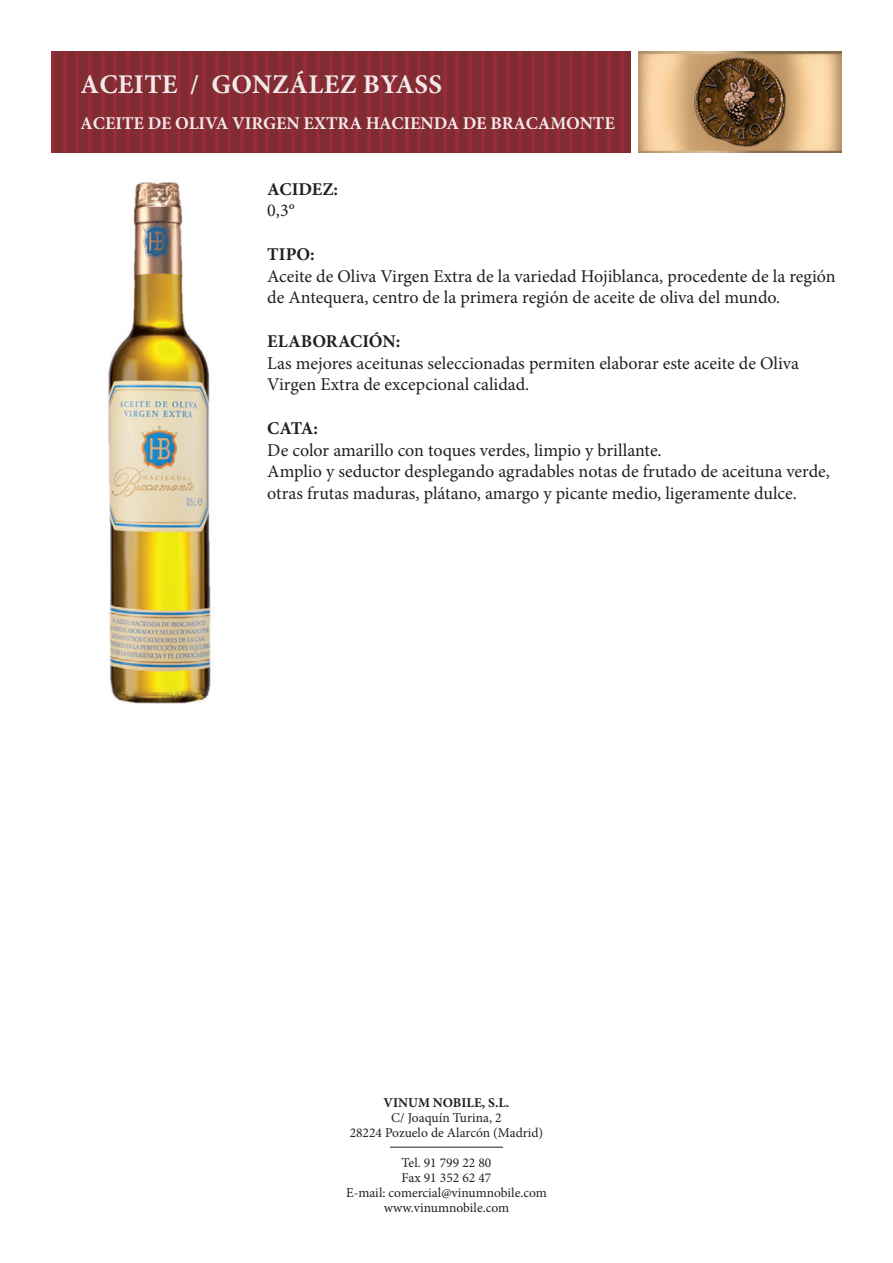
<style>
.page{position:relative;width:893px;height:1263px;background:#fff}
.page>*{position:absolute;margin:0;border:0;box-sizing:border-box;transform-origin:0 0}
.t1{font:700 27px "Minion Pro";letter-spacing:.01em;color:#fff}
.t2{font:18px/21.8px "Minion Pro";color:#231f20}
.t3{font:700 18px "Minion Pro";letter-spacing:-.005em;color:#fff}
.t4{font:700 18px "Minion Pro";color:#231f20}
.t5{font:13.5px/15px "Minion Pro";color:#231f20;text-align:center}
.t6{font:700 13.5px "Minion Pro";color:#231f20}
</style>
<div class="page">
<div style="left:51px;top:51px;width:580px;height:102px;background:#7f2d31"></div>
<hr style="left:455px;top:51px;width:4px;height:102px;background:#972a3b">
<hr style="left:468px;top:51px;width:4px;height:102px;background:#972a3b">
<hr style="left:481px;top:51px;width:3px;height:102px;background:#972a3b">
<hr style="left:493px;top:51px;width:4px;height:102px;background:#972a3b">
<hr style="left:506px;top:51px;width:4px;height:102px;background:#972a3b">
<hr style="left:51px;top:51px;width:3px;height:102px;background:#972a3b">
<hr style="left:519px;top:51px;width:3px;height:102px;background:#972a3b">
<hr style="left:63px;top:51px;width:4px;height:102px;background:#972a3b">
<hr style="left:531px;top:51px;width:4px;height:102px;background:#972a3b">
<hr style="left:76px;top:51px;width:3px;height:102px;background:#972a3b">
<hr style="left:544px;top:51px;width:4px;height:102px;background:#972a3b">
<hr style="left:88px;top:51px;width:4px;height:102px;background:#972a3b">
<hr style="left:557px;top:51px;width:3px;height:102px;background:#972a3b">
<hr style="left:101px;top:51px;width:3px;height:102px;background:#972a3b">
<hr style="left:569px;top:51px;width:4px;height:102px;background:#972a3b">
<hr style="left:114px;top:51px;width:3px;height:102px;background:#972a3b">
<hr style="left:582px;top:51px;width:3px;height:102px;background:#972a3b">
<hr style="left:126px;top:51px;width:4px;height:102px;background:#972a3b">
<hr style="left:595px;top:51px;width:3px;height:102px;background:#972a3b">
<hr style="left:139px;top:51px;width:3px;height:102px;background:#972a3b">
<hr style="left:607px;top:51px;width:4px;height:102px;background:#972a3b">
<hr style="left:152px;top:51px;width:3px;height:102px;background:#972a3b">
<hr style="left:620px;top:51px;width:3px;height:102px;background:#972a3b">
<hr style="left:164px;top:51px;width:4px;height:102px;background:#972a3b">
<hr style="left:177px;top:51px;width:3px;height:102px;background:#972a3b">
<hr style="left:190px;top:51px;width:3px;height:102px;background:#972a3b">
<hr style="left:202px;top:51px;width:4px;height:102px;background:#972a3b">
<hr style="left:215px;top:51px;width:3px;height:102px;background:#972a3b">
<hr style="left:228px;top:51px;width:3px;height:102px;background:#972a3b">
<hr style="left:240px;top:51px;width:4px;height:102px;background:#972a3b">
<hr style="left:253px;top:51px;width:3px;height:102px;background:#972a3b">
<hr style="left:265px;top:51px;width:4px;height:102px;background:#972a3b">
<hr style="left:278px;top:51px;width:4px;height:102px;background:#972a3b">
<hr style="left:291px;top:51px;width:3px;height:102px;background:#972a3b">
<hr style="left:303px;top:51px;width:4px;height:102px;background:#972a3b">
<hr style="left:316px;top:51px;width:4px;height:102px;background:#972a3b">
<hr style="left:329px;top:51px;width:3px;height:102px;background:#972a3b">
<hr style="left:341px;top:51px;width:4px;height:102px;background:#972a3b">
<hr style="left:354px;top:51px;width:4px;height:102px;background:#972a3b">
<hr style="left:367px;top:51px;width:3px;height:102px;background:#972a3b">
<hr style="left:379px;top:51px;width:4px;height:102px;background:#972a3b">
<hr style="left:392px;top:51px;width:4px;height:102px;background:#972a3b">
<hr style="left:405px;top:51px;width:3px;height:102px;background:#972a3b">
<hr style="left:417px;top:51px;width:4px;height:102px;background:#972a3b">
<hr style="left:430px;top:51px;width:4px;height:102px;background:#972a3b">
<hr style="left:443px;top:51px;width:3px;height:102px;background:#972a3b">
<img style="left:639px;top:51px;width:203px;height:102px">
<img style="left:692px;top:54px;width:97px;height:96px">
<hr style="left:390px;top:1147px;width:113px;height:1px;background:#231f20">
<img style="left:108px;top:182px;width:103px;height:522px">
<h1 class="t1" style="left:81px;top:65px;width:363px">ACEITE / GONZÁLEZ BYASS</h1>
<p class="t3" style="left:81px;top:110px;width:535px">ACEITE DE OLIVA VIRGEN EXTRA HACIENDA DE BRACAMONTE</p>
<p class="t4" style="left:267px;top:176px;width:72px">ACIDEZ:</p>
<p class="t2" style="left:267px;top:200px;width:29px">0,3º</p>
<p class="t4" style="left:267px;top:241px;width:49px">TIPO:</p>
<p class="t2" style="left:267px;top:265px;width:570px">Aceite de Oliva Virgen Extra de la variedad Hojiblanca, procedente de la región de Antequera, centro de la primera región de aceite de oliva del mundo.</p>
<p class="t4" style="left:267px;top:328px;width:135px">ELABORACIÓN:</p>
<p class="t2" style="left:267px;top:352px;width:533px">Las mejores aceitunas seleccionadas permiten elaborar este aceite de Oliva<br>Virgen Extra de excepcional calidad.</p>
<p class="t4" style="left:267px;top:415px;width:52px">CATA:</p>
<p class="t2" style="left:267px;top:439px;width:564px">De color amarillo con toques verdes, limpio y brillante.<br>Amplio y seductor desplegando agradables notas de frutado de aceituna verde, otras frutas maduras, plátano, amargo y picante medio, ligeramente dulce.</p>
<p class="t6" style="left:384px;top:1093px;width:127px">VINUM NOBILE, S.L.</p>
<p class="t5" style="left:350px;top:1110px;width:195px">C/ Joaquín Turina, 2<br>28224 Pozuelo de Alarcón (Madrid)</p>
<p class="t5" style="left:346px;top:1155px;width:202px">Tel. 91 799 22 80<br>Fax 91 352 62 47<br>E-mail: comercial@vinumnobile.com www.vinumnobile.com</p>
</div>
